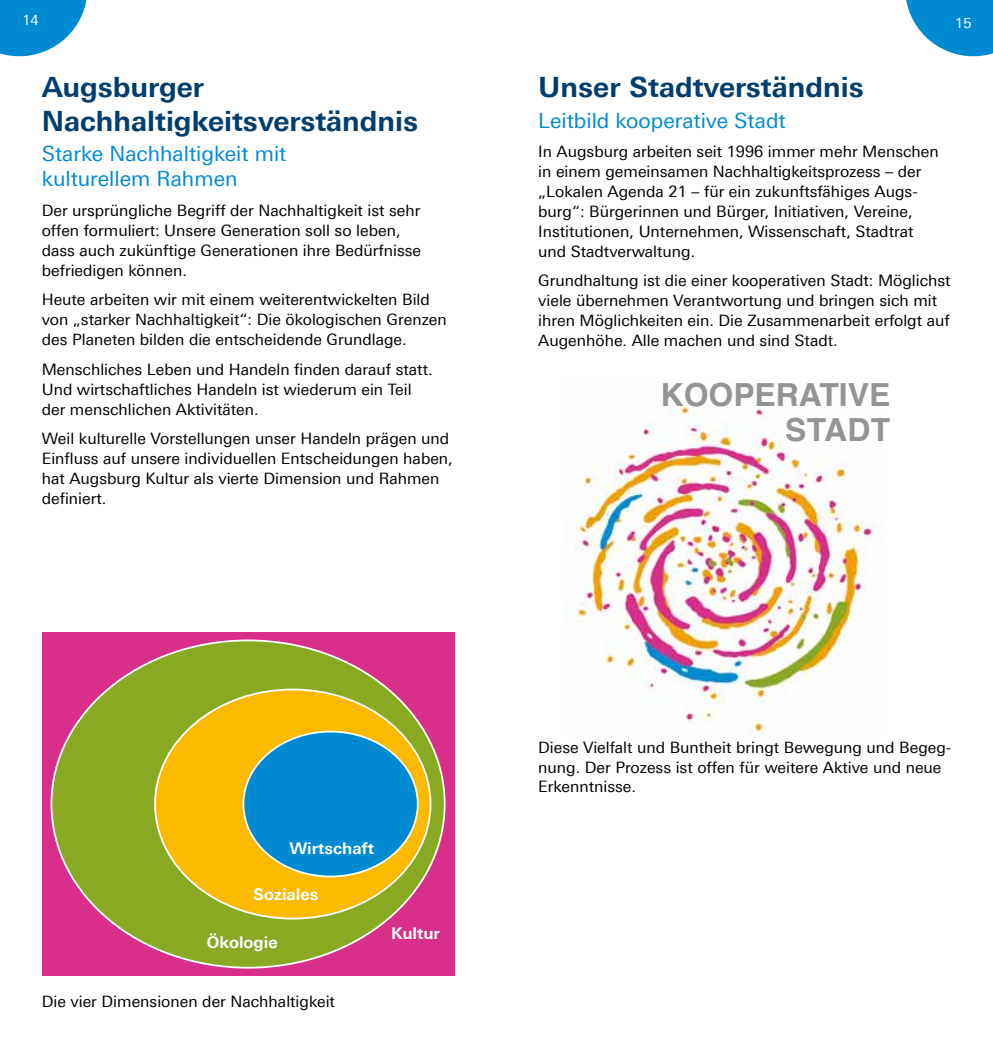
<style>
.page{position:relative;width:993px;height:1042px;background:#fff}
.page>*{position:absolute;margin:0;border:0;box-sizing:border-box;transform-origin:0 0}
.t1{font:700 31.85px/35px "Helvetica";color:#939494;text-align:right}
.t2{font:700 28px/33.6px "Univers For Augsburg";color:#003e6f}
.t3{font:21px/25.2px "Univers For Augsburg";color:#008ad2}
.t4{font:700 16.1px "Univers For Augsburg";color:#fff}
.t5{font:15.75px/19.8px "Univers For Augsburg";color:#000}
.t6{font:14px "Univers For Augsburg";color:#fff}
</style>
<div class="page">
<svg style="left:906px;top:0;width:86px;height:57px"></svg>
<svg style="left:0;top:0;width:87px;height:57px"></svg>
<div style="left:42px;top:632px;width:412px;height:344px;background:#d82f8a"></div>
<div style="left:51px;top:640px;width:393px;height:327px;background:#89a923;border-radius:50%"></div>
<div style="left:155px;top:689px;width:275px;height:229px;background:#fbb900;border-radius:50%"></div>
<div style="left:243px;top:731px;width:174px;height:145px;background:#008ad2;border-radius:50%"></div>
<img style="left:564px;top:400px;width:313px;height:333px">
<p class="t6" style="left:22px;top:12px;width:18px">14</p>
<p class="t6" style="left:955px;top:15px;width:18px">15</p>
<h2 class="t2" style="left:42px;top:70px;width:378px">Augsburger<br>Nachhaltigkeitsverständnis</h2>
<h3 class="t3" style="left:42px;top:141px;width:246px">Starke Nachhaltigkeit mit kulturellem Rahmen</h3>
<p class="t5" style="left:42px;top:201px;width:381px">Der ursprüngliche Begriff der Nachhaltigkeit ist sehr offen formuliert: Unsere Generation soll so leben, dass auch zukünftige Generationen ihre Bedürfnisse befriedigen können.</p>
<p class="t5" style="left:42px;top:290px;width:406px">Heute arbeiten wir mit einem weiterentwickelten Bild von „starker Nachhaltigkeit“: Die ökologischen Grenzen des Planeten bilden die entscheidende Grundlage.</p>
<p class="t5" style="left:42px;top:359px;width:392px">Menschliches Leben und Handeln finden darauf statt.<br>Und wirtschaftliches Handeln ist wiederum ein Teil der menschlichen Aktivitäten.</p>
<p class="t5" style="left:42px;top:429px;width:412px">Weil kulturelle Vorstellungen unser Handeln prägen und Einfluss auf unsere individuellen Entscheidungen haben, hat Augsburg Kultur als vierte Dimension und Rahmen definiert.</p>
<h2 class="t2" style="left:538px;top:70px;width:327px">Unser Stadtverständnis</h2>
<h3 class="t3" style="left:538px;top:107px;width:249px">Leitbild kooperative Stadt</h3>
<p class="t5" style="left:538px;top:142px;width:402px">In Augsburg arbeiten seit 1996 immer mehr Menschen in einem gemeinsamen Nachhaltigkeitsprozess – der „Lokalen Agenda 21 – für ein zukunftsfähiges Augs&shy;burg“: Bürgerinnen und Bürger, Initiativen, Vereine, Institutionen, Unternehmen, Wissenschaft, Stadtrat und Stadtverwaltung.</p>
<p class="t5" style="left:538px;top:271px;width:414px">Grundhaltung ist die einer kooperativen Stadt: Möglichst viele übernehmen Verantwortung und bringen sich mit ihren Möglichkeiten ein. Die Zusammenarbeit erfolgt auf Augenhöhe. Alle machen und sind Stadt.</p>
<h1 class="t1" style="left:660px;top:378px;width:231px">KOOPERATIVE<br>STADT</h1>
<p class="t4" style="left:289px;top:839px;width:86px">Wirtschaft</p>
<p class="t4" style="left:253px;top:884px;width:67px">Soziales</p>
<p class="t4" style="left:207px;top:932px;width:72px">Ökologie</p>
<p class="t5" style="left:42px;top:991px;width:295px">Die vier Dimensionen der Nachhaltigkeit</p>
<p class="t4" style="left:391px;top:923px;width:50px">Kultur</p>
<p class="t5" style="left:538px;top:737px;width:414px">Diese Vielfalt und Buntheit bringt Bewegung und Begeg&shy;nung. Der Prozess ist offen für weitere Aktive und neue<br>Erkenntnisse.</p>
</div>
